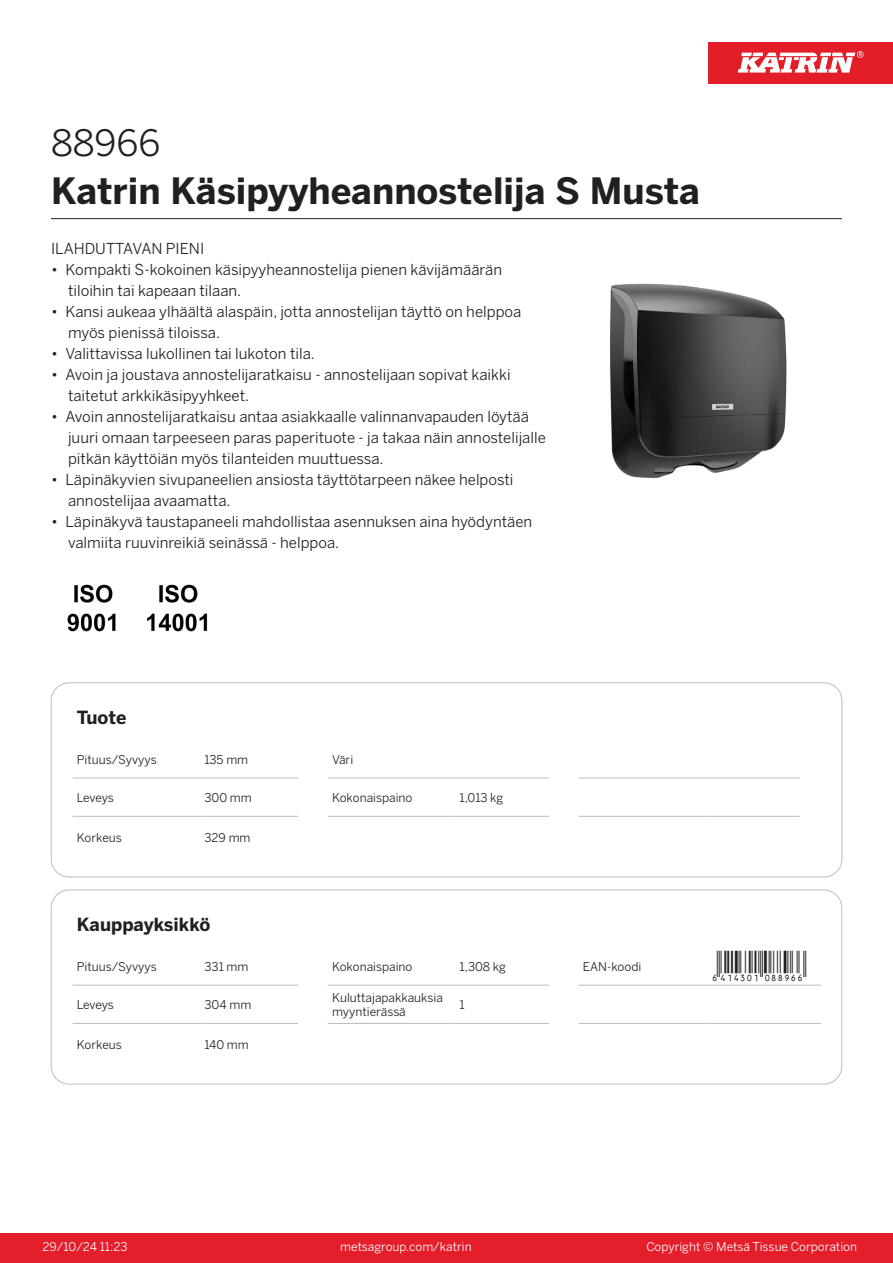
<style>
.page{position:relative;width:893px;height:1263px;background:#fff}
.page>*{position:absolute;margin:0;border:0;box-sizing:border-box;transform-origin:0 0}
.Product_Name{font:700 36px "Benton Sans";color:#231f20}
.External_material_co{font:36px "Benton Sans";color:#231f20}
.T_EAN{font:30px "Viisas EAN Matala";color:#231f20}
.T_TableHeader{font:700 18px "Benton Sans";color:#231f20}
.MarketingBullets{font:15px/21px "Benton Sans";color:#231f20}
.T_TableBody{font:12px/14.4px "Benton Sans";color:#231f20}
.t1{font:12px "Benton Sans";color:#fff}
</style>
<div class="page">
<div style="left:0;top:1233px;width:893px;height:30px;background:#e41e2b"></div>
<div style="left:708px;top:43px;width:185px;height:41px;background:#e31e28"></div>
<svg style="left:738px;top:51px;width:126px;height:22px"></svg>
<hr style="left:73px;top:778px;width:127px;height:1px;background:#bcbdc0">
<hr style="left:200px;top:778px;width:98px;height:1px;background:#bcbdc0">
<hr style="left:328px;top:778px;width:127px;height:1px;background:#bcbdc0">
<hr style="left:455px;top:778px;width:94px;height:1px;background:#bcbdc0">
<hr style="left:579px;top:778px;width:127px;height:1px;background:#bcbdc0">
<hr style="left:706px;top:778px;width:94px;height:1px;background:#bcbdc0">
<hr style="left:73px;top:816px;width:127px;height:1px;background:#bcbdc0">
<hr style="left:200px;top:816px;width:98px;height:1px;background:#bcbdc0">
<hr style="left:328px;top:816px;width:127px;height:1px;background:#bcbdc0">
<hr style="left:455px;top:816px;width:94px;height:1px;background:#bcbdc0">
<hr style="left:579px;top:816px;width:127px;height:1px;background:#bcbdc0">
<hr style="left:706px;top:816px;width:94px;height:1px;background:#bcbdc0">
<div style="left:51px;top:683px;width:791px;height:194px;border:1px solid #bcbdc0;border-radius:18px"></div>
<hr style="left:73px;top:985px;width:127px;height:1px;background:#bcbdc0">
<hr style="left:200px;top:985px;width:98px;height:1px;background:#bcbdc0">
<hr style="left:328px;top:985px;width:127px;height:1px;background:#bcbdc0">
<hr style="left:455px;top:985px;width:94px;height:1px;background:#bcbdc0">
<hr style="left:579px;top:985px;width:127px;height:1px;background:#bcbdc0">
<hr style="left:706px;top:985px;width:115px;height:1px;background:#bcbdc0">
<hr style="left:73px;top:1023px;width:127px;height:1px;background:#bcbdc0">
<hr style="left:200px;top:1023px;width:98px;height:1px;background:#bcbdc0">
<hr style="left:328px;top:1023px;width:127px;height:1px;background:#bcbdc0">
<hr style="left:455px;top:1023px;width:94px;height:1px;background:#bcbdc0">
<hr style="left:579px;top:1023px;width:127px;height:1px;background:#bcbdc0">
<hr style="left:706px;top:1023px;width:115px;height:1px;background:#bcbdc0">
<div style="left:51px;top:890px;width:791px;height:194px;border:1px solid #bcbdc0;border-radius:18px"></div>
<img style="left:610px;top:283px;width:177px;height:195px">
<img style="left:67px;top:584px;width:49px;height:48px">
<img style="left:147px;top:584px;width:61px;height:48px">
<hr style="left:51px;top:218px;width:791px;height:1px;background:#231f20">
<p class="External_material_co" style="left:51px;top:121px;width:111px">88966</p>
<p class="Product_Name" style="left:51px;top:168px;width:650px">Katrin Käsipyyheannostelija S Musta</p>
<p class="MarketingBullets" style="left:51px;top:238px;width:155px">ILAHDUTTAVAN PIENI</p>
<p class="MarketingBullets" style="left:68px;top:259px;width:436px;text-indent:-17px">• Kompakti S-kokoinen käsipyyheannostelija pienen kävijämäärän tiloihin tai kapeaan tilaan.</p>
<p class="MarketingBullets" style="left:68px;top:301px;width:455px;text-indent:-17px">• Kansi aukeaa ylhäältä alaspäin, jotta annostelijan täyttö on helppoa myös pienissä tiloissa.</p>
<p class="MarketingBullets" style="left:51px;top:343px;width:265px">• Valittavissa lukollinen tai lukoton tila.</p>
<p class="MarketingBullets" style="left:68px;top:364px;width:444px;text-indent:-17px">• Avoin ja joustava annostelijaratkaisu - annostelijaan sopivat kaikki taitetut arkkikäsipyyhkeet.</p>
<p class="MarketingBullets" style="left:68px;top:406px;width:479px;text-indent:-17px">• Avoin annostelijaratkaisu antaa asiakkaalle valinnanvapauden löytää juuri omaan tarpeeseen paras paperituote - ja takaa näin annostelijalle pitkän käyttöiän myös tilanteiden muuttuessa.</p>
<p class="MarketingBullets" style="left:68px;top:469px;width:447px;text-indent:-17px">• Läpinäkyvien sivupaneelien ansiosta täyttötarpeen näkee helposti annostelijaa avaamatta.</p>
<p class="MarketingBullets" style="left:68px;top:511px;width:466px;text-indent:-17px">• Läpinäkyvä taustapaneeli mahdollistaa asennuksen aina hyödyntäen valmiita ruuvinreikiä seinässä - helppoa.</p>
<p class="T_TableHeader" style="left:77px;top:706px;width:51px">Tuote</p>
<p class="T_TableBody" style="left:77px;top:752px;width:81px">Pituus/Syvyys</p>
<p class="T_TableBody" style="left:204px;top:752px;width:45px">135 mm</p>
<p class="T_TableBody" style="left:332px;top:752px;width:23px">Väri</p>
<p class="T_TableBody" style="left:77px;top:790px;width:39px">Leveys</p>
<p class="T_TableBody" style="left:204px;top:790px;width:49px">300 mm</p>
<p class="T_TableBody" style="left:332px;top:790px;width:82px">Kokonaispaino</p>
<p class="T_TableBody" style="left:460px;top:790px;width:45px">1,013 kg</p>
<p class="T_TableBody" style="left:77px;top:831px;width:47px">Korkeus</p>
<p class="T_TableBody" style="left:204px;top:831px;width:48px">329 mm</p>
<p class="T_TableHeader" style="left:77px;top:913px;width:135px">Kauppayksikkö</p>
<p class="T_TableBody" style="left:77px;top:959px;width:81px">Pituus/Syvyys</p>
<p class="T_TableBody" style="left:204px;top:959px;width:45px">331 mm</p>
<p class="T_TableBody" style="left:332px;top:959px;width:82px">Kokonaispaino</p>
<p class="T_TableBody" style="left:460px;top:959px;width:48px">1,308 kg</p>
<p class="T_TableBody" style="left:583px;top:959px;width:60px">EAN-koodi</p>
<p class="T_EAN" style="left:710px;top:951px;width:97px">*6414301088966*</p>
<p class="T_TableBody" style="left:77px;top:997px;width:39px">Leveys</p>
<p class="T_TableBody" style="left:204px;top:997px;width:48px">304 mm</p>
<p class="T_TableBody" style="left:332px;top:990px;width:112px">Kuluttajapakkauksia myyntierässä</p>
<p class="T_TableBody" style="left:460px;top:997px;width:7px">1</p>
<p class="T_TableBody" style="left:77px;top:1038px;width:47px">Korkeus</p>
<p class="T_TableBody" style="left:204px;top:1038px;width:46px">140 mm</p>
<p class="t1" style="left:43px;top:1239px;width:86px">29/10/24 11:23</p>
<p class="t1" style="left:340px;top:1239px;width:133px">metsagroup.com/katrin</p>
<p class="t1" style="left:646px;top:1239px;width:212px">Copyright © Metsä Tissue Corporation</p>
</div>
